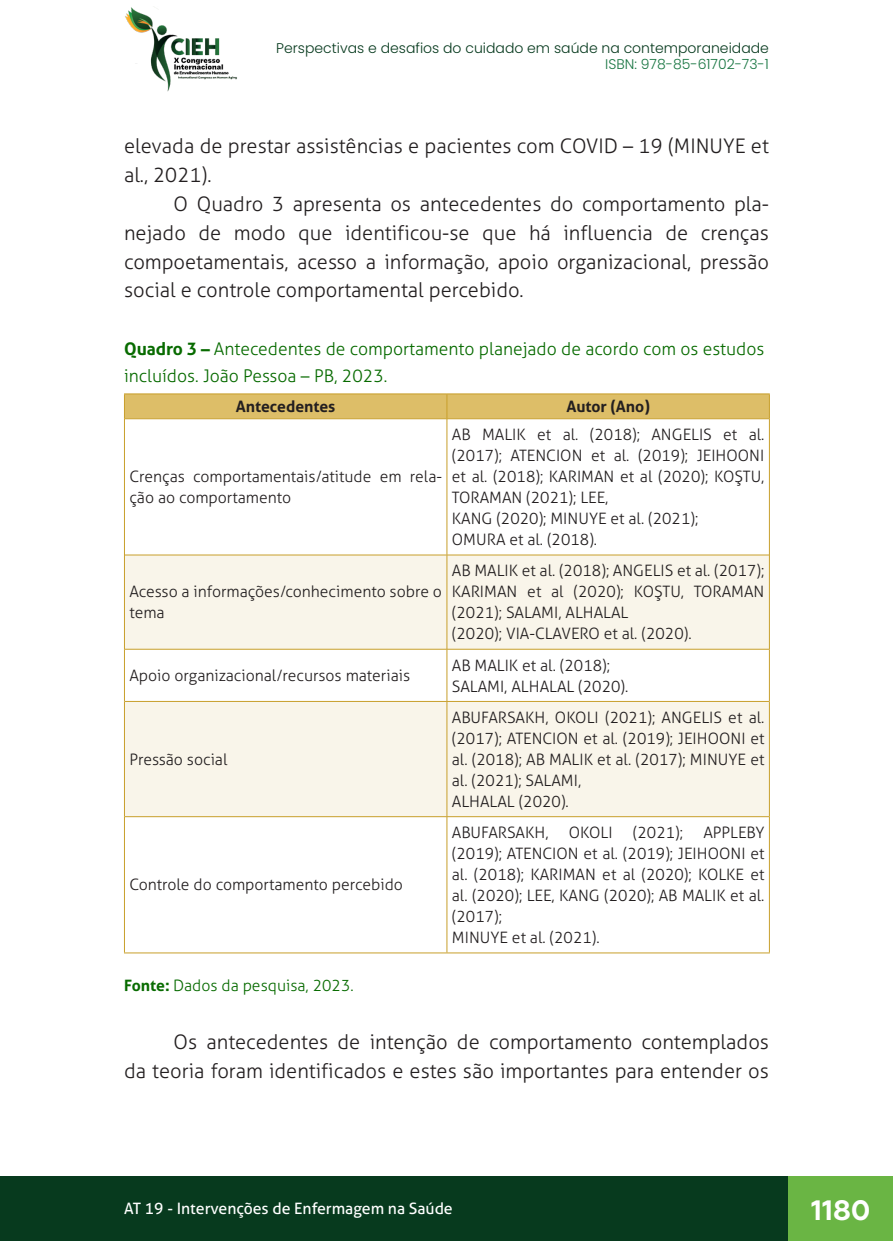
<style>
.page{position:relative;width:893px;height:1241px;background:#fff}
.page>*{position:absolute;margin:0;border:0;box-sizing:border-box;transform-origin:0 0}
.t1{font:700 28px "Geometria";color:#fff}
._8_CORPO{font:300 20.12px/28.9px "Aller";color:#231f20}
._13_LEGENDAS{font:300 17.5px/26.2px "Aller";color:#086b00}
._10_CELULAS{font:300 15.75px/21px "Aller";color:#231f20;text-align:justify}
.t2{font:15.75px "Aller";color:#fff}
._14_FONTES{font:300 15.75px "Aller";color:#086b00}
._11_CABECALHO{font:700 15.75px "Aller";color:#231f20}
.t3{font:300 14px "Poppins";color:#073a1e}
.t4{font:300 14px "Poppins";color:#177541}
.s1{font-weight:700}
</style>
<div class="page">
<div style="left:0;top:1176px;width:893px;height:64px;background:#073a1e"></div>
<div style="left:789px;top:1176px;width:104px;height:64px;background:#6ab544"></div>
<img style="left:125px;top:6px;width:112px;height:86px">
<svg style="left:125px;top:419px;width:644px;height:533px"></svg>
<svg style="left:125px;top:555px;width:644px;height:261px;fill:#f9f5ea"></svg>
<hr style="left:125px;top:418px;width:322px;height:1px;background:#c89f2b">
<hr style="left:447px;top:418px;width:322px;height:1px;background:#c89f2b">
<hr style="left:447px;top:419px;width:1px;height:135px;background:#c89f2b">
<hr style="left:125px;top:554px;width:322px;height:1px;background:#c89f2b">
<hr style="left:447px;top:554px;width:322px;height:1px;background:#c89f2b">
<hr style="left:447px;top:555px;width:1px;height:94px;background:#c89f2b">
<hr style="left:125px;top:649px;width:322px;height:1px;background:#c89f2b">
<hr style="left:447px;top:649px;width:322px;height:1px;background:#c89f2b">
<hr style="left:447px;top:649px;width:1px;height:52px;background:#c89f2b">
<hr style="left:125px;top:701px;width:322px;height:1px;background:#c89f2b">
<hr style="left:447px;top:701px;width:322px;height:1px;background:#c89f2b">
<hr style="left:447px;top:701px;width:1px;height:115px;background:#c89f2b">
<hr style="left:125px;top:816px;width:322px;height:1px;background:#c89f2b">
<hr style="left:447px;top:816px;width:322px;height:1px;background:#c89f2b">
<hr style="left:447px;top:816px;width:1px;height:136px;background:#c89f2b">
<hr style="left:124px;top:393px;width:323px;height:1px;background:#c89f2b">
<hr style="left:447px;top:393px;width:323px;height:1px;background:#c89f2b">
<div style="left:124px;top:394px;width:646px;height:24px;background:#ddbe68"></div>
<hr style="left:124px;top:418px;width:1px;height:137px;background:#c89f2b">
<hr style="left:769px;top:418px;width:1px;height:137px;background:#c89f2b">
<hr style="left:124px;top:555px;width:1px;height:94px;background:#c89f2b">
<hr style="left:769px;top:555px;width:1px;height:94px;background:#c89f2b">
<hr style="left:124px;top:649px;width:1px;height:52px;background:#c89f2b">
<hr style="left:769px;top:649px;width:1px;height:52px;background:#c89f2b">
<hr style="left:124px;top:701px;width:1px;height:115px;background:#c89f2b">
<hr style="left:769px;top:701px;width:1px;height:115px;background:#c89f2b">
<hr style="left:124px;top:816px;width:1px;height:136px;background:#c89f2b">
<hr style="left:769px;top:816px;width:1px;height:136px;background:#c89f2b">
<hr style="left:124px;top:952px;width:323px;height:1px;background:#c89f2b">
<hr style="left:447px;top:952px;width:323px;height:1px;background:#c89f2b">
<p class="t3" style="left:276px;top:39px;width:494px">Perspectivas e desafios do cuidado em saúde na contemporaneidade</p>
<p class="t4" style="left:605px;top:56px;width:165px">ISBN: 978-85-61702-73-1</p>
<p class="_8_CORPO" style="left:124px;top:131px;width:646px">elevada de prestar assistências e pacientes com COVID – 19 (MINUYE et al., 2021).</p>
<p class="_8_CORPO" style="left:124px;top:189px;width:646px;text-align:justify;text-indent:50px">O Quadro 3 apresenta os antecedentes do comportamento pla&shy;nejado de modo que identificou-se que há influencia de crenças compoetamentais, acesso a informação, apoio organizacional, pressão social e controle comportamental percebido.</p>
<p class="_13_LEGENDAS" style="left:124px;top:336px;width:642px"><span class="s1">Quadro 3 –</span> Antecedentes de comportamento planejado de acordo com os estudos incluídos. João Pessoa – PB, 2023.</p>
<p class="_11_CABECALHO" style="left:236px;top:396px;width:101px">Antecedentes</p>
<p class="_11_CABECALHO" style="left:566px;top:396px;width:85px">Autor (Ano)</p>
<p class="_10_CELULAS" style="left:129px;top:465px;width:314px">Crenças comportamentais/atitude em rela&shy;ção ao comportamento</p>
<p class="_10_CELULAS" style="left:129px;top:581px;width:314px">Acesso a informações/conhecimento sobre o tema</p>
<p class="_10_CELULAS" style="left:129px;top:664px;width:282px">Apoio organizacional/recursos materiais</p>
<p class="_10_CELULAS" style="left:129px;top:748px;width:100px">Pressão social</p>
<p class="_10_CELULAS" style="left:129px;top:874px;width:275px">Controle do comportamento percebido</p>
<p class="_10_CELULAS" style="left:452px;top:423px;width:314px">AB MALIK et al. (2018); ANGELIS et al. (2017); ATENCION et al. (2019); JEIHOONI et al. (2018); KARIMAN et al (2020); KOŞTU, TORAMAN (2021); LEE,</p>
<p class="_10_CELULAS" style="left:452px;top:507px;width:248px">KANG (2020); MINUYE et al. (2021);</p>
<p class="_10_CELULAS" style="left:452px;top:528px;width:147px">OMURA et al. (2018).</p>
<p class="_10_CELULAS" style="left:452px;top:560px;width:314px">AB MALIK et al. (2018); ANGELIS et al. (2017); KARIMAN et al (2020); KOŞTU, TORAMAN (2021); SALAMI, ALHALAL</p>
<p class="_10_CELULAS" style="left:452px;top:623px;width:241px">(2020); VIA-CLAVERO et al. (2020).</p>
<p class="_10_CELULAS" style="left:452px;top:654px;width:160px">AB MALIK et al. (2018);</p>
<p class="_10_CELULAS" style="left:452px;top:675px;width:178px">SALAMI, ALHALAL (2020).</p>
<p class="_10_CELULAS" style="left:452px;top:706px;width:314px">ABUFARSAKH, OKOLI (2021); ANGELIS et al. (2017); ATENCION et al. (2019); JEIHOONI et al. (2018); AB MALIK et al. (2017); MINUYE et al. (2021); SALAMI,</p>
<p class="_10_CELULAS" style="left:452px;top:790px;width:118px">ALHALAL (2020).</p>
<p class="_10_CELULAS" style="left:452px;top:821px;width:98px">ABUFARSAKH,</p>
<p class="_10_CELULAS" style="left:569px;top:821px;width:45px">OKOLI</p>
<p class="_10_CELULAS" style="left:633px;top:821px;width:52px">(2021);</p>
<p class="_10_CELULAS" style="left:452px;top:821px;width:314px;text-indent:251px">APPLEBY (2019); ATENCION et al. (2019); JEIHOONI et al. (2018); KARIMAN et al (2020); KOLKE et al. (2020); LEE, KANG (2020); AB MALIK et al. (2017);</p>
<p class="_10_CELULAS" style="left:452px;top:926px;width:149px">MINUYE et al. (2021).</p>
<p class="_14_FONTES" style="left:124px;top:975px;width:231px"><span class="s1">Fonte:</span> Dados da pesquisa, 2023.</p>
<p class="_8_CORPO" style="left:124px;top:1026px;width:646px;text-align:right">Os antecedentes de intenção de comportamento contemplados<br>da teoria foram identificados e estes são importantes para entender os</p>
<p class="t2" style="left:124px;top:1198px;width:330px">AT 19 - Intervenções de Enfermagem na Saúde</p>
<h1 class="t1" style="left:811px;top:1192px;width:61px">1180</h1>
</div>
